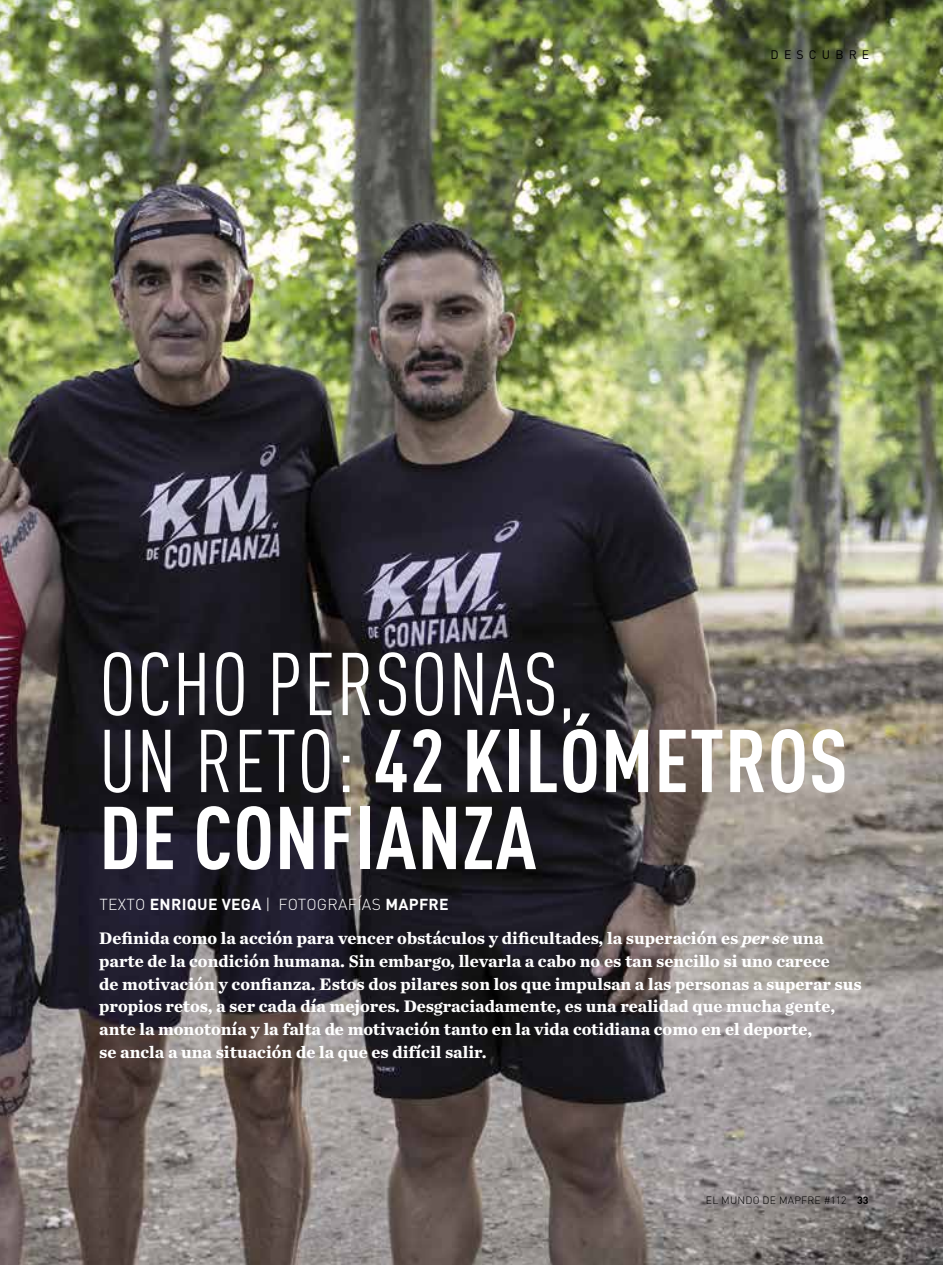
<style>
.page{position:relative;width:943px;height:1265px;background:#fff}
.page>*{position:absolute;margin:0;border:0;box-sizing:border-box;transform-origin:0 0}
.t1{font:700 87.5px/77px "DIN Cond";letter-spacing:.01em;color:#fff}
.t2{font:700 17.5px/22.8px "Chronicle Text G1";color:#fff}
.t3{font:300 15.75px "DIN Pro";letter-spacing:.02em;color:#fff}
.t4{font:12.25px "DIN Pro";letter-spacing:.42em;color:#000}
.t5{font:300 10.5px "DIN Pro";letter-spacing:.02em;color:#000}
.s1{font-weight:400}
.s2{font-weight:700}
.s3{font-style:italic}
</style>
<div class="page">
<img style="left:0;top:0;width:943px;height:1265px">
<p class="t4" style="left:770px;top:44px;width:100px">DESCUBRE</p>
<h1 class="t1" style="left:99px;top:643px;width:750px"><span class="s1">OCHO PERSONAS,<br>UN RETO:</span> 42 KILÓMETROS<br>DE CONFIANZA</h1>
<p class="t3" style="left:99px;top:892px;width:351px">TEXTO <span class="s2">ENRIQUE VEGA</span> | FOTOGRAFÍAS <span class="s2">MAPFRE</span></p>
<p class="t2" style="left:99px;top:926px;width:764px">Definida como la acción para vencer obstáculos y dificultades, la superación es <span class="s3">per se</span> una parte de la condición humana. Sin embargo, llevarla a cabo no es tan sencillo si uno carece<br>de motivación y confianza. Estos dos pilares son los que impulsan a las personas a superar sus propios retos, a ser cada día mejores. Desgraciadamente, es una realidad que mucha gente, ante la monotonía y la falta de motivación tanto en la vida cotidiana como en el deporte,<br>se ancla a una situación de la que es difícil salir.</p>
<p class="t5" style="left:706px;top:1192px;width:164px">EL MUNDO DE MAPFRE #112 <span class="s2">33</span></p>
</div>
